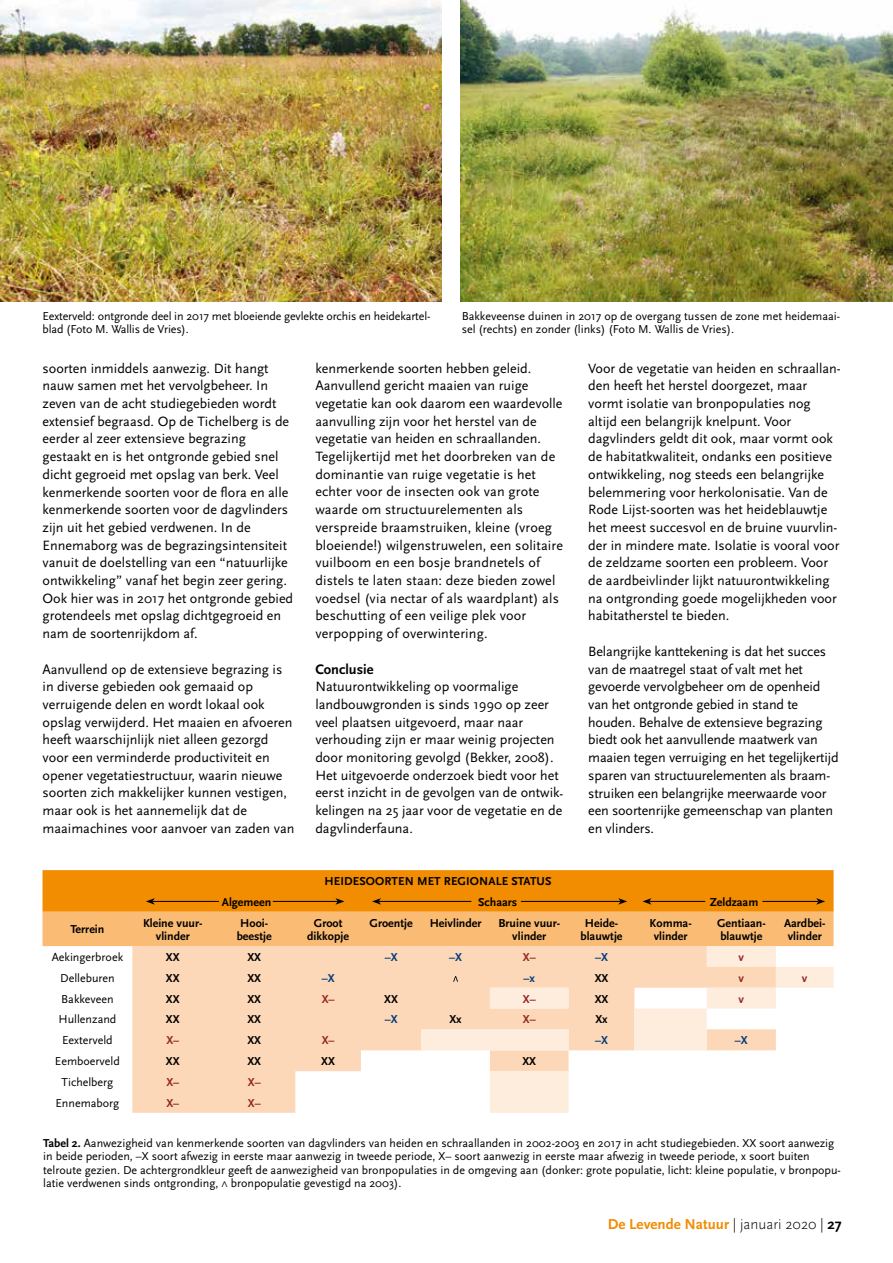
<style>
.page{position:relative;width:893px;height:1263px;background:#fff}
.page>*{position:absolute;margin:0;border:0;box-sizing:border-box;transform-origin:0 0}
.t1{font:700 15px "Scala Sans Pro";color:#f28c00}
.t2{font:700 14.4px "Scala Sans Pro";color:#000}
.t3{font:14.1px/17.7px "Scala Sans Pro";color:#000}
.t4{font:12px/13.5px "Scala Sans Pro";color:#000}
.t5{font:700 12px/13.5px "Scala Sans Pro";color:#000;text-align:center}
.t6{font:700 12px "Scala Sans Pro";color:#932825}
.t7{font:700 12px "Scala Sans Pro";color:#033b7b}
.s1{font-weight:700}
.s2{font-weight:300;color:#000}
.s3{color:#000}
</style>
<div class="page">
<svg style="left:132px;top:946px;width:289px;height:167px;background:#fcddc1"></svg>
<svg style="left:421px;top:946px;width:413px;height:167px"></svg>
<svg style="left:453px;top:976px;width:5px;height:6px"></svg>
<svg style="left:43px;top:870px;width:791px;height:76px;background:#f3a035"></svg>
<img style="left:461px;top:0;width:432px;height:302px">
<img style="left:0;top:0;width:442px;height:302px">
<p class="t4" style="left:43px;top:309px;width:389px">Eexterveld: ontgronde deel in 2017 met bloeiende gevlekte orchis en heidekartel&shy;blad (Foto M. Wallis de Vries).</p>
<p class="t4" style="left:462px;top:309px;width:380px">Bakkeveense duinen in 2017 op de overgang tussen de zone met heidemaai&shy;sel (rechts) en zonder (links) (Foto M. Wallis de Vries).</p>
<p class="t3" style="left:43px;top:359px;width:252px">soorten inmiddels aanwezig. Dit hangt nauw samen met het vervolgbeheer. In zeven van de acht studiegebieden wordt extensief begraasd. Op de Tichelberg is de eerder al zeer extensieve begrazing gestaakt en is het ontgronde gebied snel dicht gegroeid met opslag van berk. Veel kenmerkende soorten voor de flora en alle kenmerkende soorten voor de dagvlinders zijn uit het gebied verdwenen. In de Ennemaborg was de begrazingsintensiteit vanuit de doelstelling van een “natuurlijke ontwikkeling” vanaf het begin zeer gering.<br>Ook hier was in 2017 het ontgronde gebied grotendeels met opslag dichtgegroeid en nam de soortenrijkdom af.</p>
<p class="t3" style="left:43px;top:660px;width:253px">Aanvullend op de extensieve begrazing is in diverse gebieden ook gemaaid op verruigende delen en wordt lokaal ook opslag verwijderd. Het maaien en afvoeren heeft waarschijnlijk niet alleen gezorgd voor een verminderde productiviteit en opener vegetatiestructuur, waarin nieuwe soorten zich makkelijker kunnen vestigen, maar ook is het aannemelijk dat de maaimachines voor aanvoer van zaden van</p>
<p class="t3" style="left:315px;top:359px;width:249px">kenmerkende soorten hebben geleid.<br>Aanvullend gericht maaien van ruige vegetatie kan ook daarom een waardevolle aanvulling zijn voor het herstel van de vegetatie van heiden en schraallanden.<br>Tegelijkertijd met het doorbreken van de dominantie van ruige vegetatie is het echter voor de insecten ook van grote waarde om structuurelementen als verspreide braamstruiken, kleine (vroeg bloeiende!) wilgenstruwelen, een solitaire vuilboom en een bosje brandnetels of distels te laten staan: deze bieden zowel voedsel (via nectar of als waardplant) als beschutting of een veilige plek voor verpopping of overwintering.</p>
<p class="t2" style="left:315px;top:660px;width:60px">Conclusie</p>
<p class="t3" style="left:315px;top:678px;width:250px">Natuurontwikkeling op voormalige landbouwgronden is sinds 1990 op zeer veel plaatsen uitgevoerd, maar naar verhouding zijn er maar weinig projecten door monitoring gevolgd (Bekker, 2008).<br>Het uitgevoerde onderzoek biedt voor het eerst inzicht in de gevolgen van de ontwik&shy;kelingen na 25 jaar voor de vegetatie en de dagvlinderfauna.</p>
<p class="t5" style="left:325px;top:874px;width:229px">HEIDESOORTEN MET REGIONALE STATUS</p>
<p class="t3" style="left:588px;top:359px;width:254px">Voor de vegetatie van heiden en schraallan&shy;den heeft het herstel doorgezet, maar vormt isolatie van bronpopulaties nog altijd een belangrijk knelpunt. Voor dagvlinders geldt dit ook, maar vormt ook de habitatkwaliteit, ondanks een positieve ontwikkeling, nog steeds een belangrijke belemmering voor herkolonisatie. Van de Rode Lijst-soorten was het heideblauwtje het meest succesvol en de bruine vuurvlin&shy;der in mindere mate. Isolatie is vooral voor de zeldzame soorten een probleem. Voor de aardbeivlinder lijkt natuurontwikkeling na ontgronding goede mogelijkheden voor habitatherstel te bieden.</p>
<p class="t3" style="left:588px;top:642px;width:252px">Belangrijke kanttekening is dat het succes van de maatregel staat of valt met het gevoerde vervolgbeheer om de openheid van het ontgronde gebied in stand te houden. Behalve de extensieve begrazing biedt ook het aanvullende maatwerk van maaien tegen verruiging en het tegelijkertijd sparen van structuurelementen als braam&shy;struiken een belangrijke meerwaarde voor een soortenrijke gemeenschap van planten en vlinders.</p>
<p class="t5" style="left:222px;top:895px;width:51px">Algemeen</p>
<p class="t5" style="left:478px;top:895px;width:41px">Schaars</p>
<p class="t5" style="left:710px;top:895px;width:50px">Zeldzaam</p>
<p class="t5" style="left:70px;top:923px;width:36px">Terrein</p>
<p class="t5" style="left:143px;top:916px;width:61px">Kleine vuur&shy;vlinder</p>
<p class="t5" style="left:237px;top:916px;width:37px;text-align:left">Hooi&shy;beestje</p>
<p class="t5" style="left:307px;top:916px;width:43px">Groot dikkopje</p>
<p class="t5" style="left:370px;top:916px;width:45px">Groentje</p>
<p class="t5" style="left:430px;top:916px;width:53px">Heivlinder</p>
<p class="t5" style="left:498px;top:916px;width:63px">Bruine vuur&shy;vlinder</p>
<p class="t5" style="left:580px;top:916px;width:44px">Heide&shy;blauwtje</p>
<p class="t5" style="left:650px;top:916px;width:44px">Komma&shy;vlinder</p>
<p class="t5" style="left:717px;top:916px;width:50px;text-align:left">Gentiaan&shy;blauwtje</p>
<p class="t5" style="left:784px;top:916px;width:43px">Aardbei&shy;vlinder</p>
<p class="t4" style="left:52px;top:950px;width:73px">Aekingerbroek</p>
<p class="t5" style="left:166px;top:950px;width:15px">XX</p>
<p class="t5" style="left:247px;top:950px;width:15px">XX</p>
<p class="t7" style="left:385px;top:950px;width:14px">–X</p>
<p class="t7" style="left:449px;top:950px;width:14px">–X</p>
<p class="t6" style="left:523px;top:950px;width:14px">X–</p>
<p class="t7" style="left:595px;top:950px;width:14px">–X</p>
<p class="t6" style="left:739px;top:950px;width:7px">v</p>
<p class="t4" style="left:60px;top:971px;width:56px">Delleburen</p>
<p class="t5" style="left:166px;top:971px;width:15px">XX</p>
<p class="t5" style="left:247px;top:971px;width:15px">XX</p>
<p class="t7" style="left:322px;top:971px;width:14px">–X</p>
<p class="t7" style="left:523px;top:971px;width:13px">–x</p>
<p class="t5" style="left:595px;top:971px;width:15px">XX</p>
<p class="t6" style="left:738px;top:971px;width:7px">v</p>
<p class="t6" style="left:802px;top:971px;width:7px">v</p>
<p class="t4" style="left:61px;top:992px;width:54px">Bakkeveen</p>
<p class="t5" style="left:166px;top:992px;width:15px">XX</p>
<p class="t5" style="left:247px;top:992px;width:15px">XX</p>
<p class="t6" style="left:322px;top:991px;width:14px">X–</p>
<p class="t5" style="left:384px;top:992px;width:15px">XX</p>
<p class="t6" style="left:523px;top:991px;width:14px">X–</p>
<p class="t5" style="left:595px;top:992px;width:15px">XX</p>
<p class="t6" style="left:738px;top:991px;width:7px">v</p>
<p class="t4" style="left:59px;top:1013px;width:59px">Hullenzand</p>
<p class="t5" style="left:166px;top:1013px;width:15px">XX</p>
<p class="t5" style="left:247px;top:1013px;width:15px">XX</p>
<p class="t7" style="left:385px;top:1012px;width:14px">–X</p>
<p class="t5" style="left:449px;top:1013px;width:14px">Xx</p>
<p class="t6" style="left:523px;top:1012px;width:14px">X–</p>
<p class="t5" style="left:595px;top:1013px;width:14px">Xx</p>
<p class="t4" style="left:62px;top:1033px;width:52px">Eexterveld</p>
<p class="t6" style="left:166px;top:1033px;width:14px">X–</p>
<p class="t5" style="left:247px;top:1033px;width:15px">XX</p>
<p class="t6" style="left:322px;top:1033px;width:14px">X–</p>
<p class="t7" style="left:595px;top:1033px;width:14px">–X</p>
<p class="t7" style="left:735px;top:1033px;width:14px">–X</p>
<p class="t4" style="left:55px;top:1054px;width:66px">Eemboerveld</p>
<p class="t5" style="left:166px;top:1054px;width:15px">XX</p>
<p class="t5" style="left:247px;top:1054px;width:15px">XX</p>
<p class="t5" style="left:321px;top:1054px;width:15px">XX</p>
<p class="t5" style="left:522px;top:1054px;width:15px">XX</p>
<p class="t4" style="left:62px;top:1075px;width:53px">Tichelberg</p>
<p class="t6" style="left:166px;top:1075px;width:14px">X–</p>
<p class="t6" style="left:248px;top:1075px;width:14px">X–</p>
<p class="t4" style="left:55px;top:1096px;width:65px">Ennemaborg</p>
<p class="t6" style="left:166px;top:1096px;width:14px">X–</p>
<p class="t6" style="left:248px;top:1096px;width:14px">X–</p>
<p class="t4" style="left:43px;top:1136px;width:799px"><span class="s1">Tabel 2.</span> Aanwezigheid van kenmerkende soorten van dagvlinders van heiden en schraallanden in 2002-2003 en 2017 in acht studiegebieden. XX soort aanwezig in beide perioden, –X soort afwezig in eerste maar aanwezig in tweede periode, X– soort aanwezig in eerste maar afwezig in tweede periode, x soort buiten telroute gezien. De achtergrondkleur geeft de aanwezigheid van bronpopulaties in de omgeving aan (donker: grote populatie, licht: kleine populatie, v bronpopu&shy;latie verdwenen sinds ontgronding, ^ bronpopulatie gevestigd na 2003).</p>
<p class="t1" style="left:608px;top:1215px;width:236px">De Levende Natuur <span class="s2">| januari 2020 |</span> <span class="s3">27</span></p>
</div>
